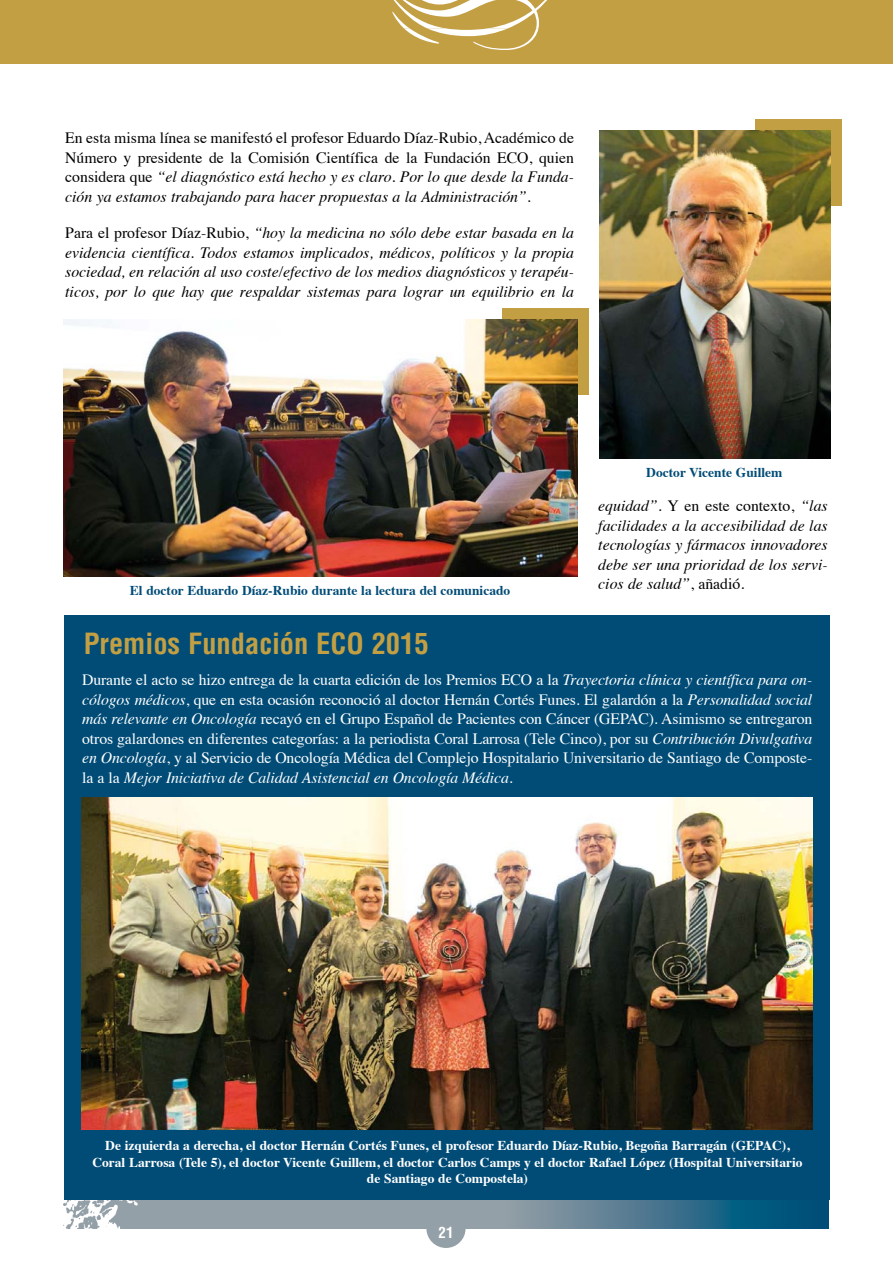
<style>
.page{position:relative;width:893px;height:1263px;background:#fff}
.page>*{position:absolute;margin:0;border:0;box-sizing:border-box;transform-origin:0 0}
.t1{font:700 condensed 28.5px "Helvetica";color:#c39f44}
.t2{font:15.75px/19.5px "Times";letter-spacing:-.01em;color:#fff;text-align:justify}
.t3{font:italic 15.75px/19.5px "Times";color:#000;text-align:justify}
.t4{font:15.75px/19.5px "Times";color:#000;text-align:justify}
.t5{font:700 condensed 15px "Helvetica";color:#fff}
.t6{font:700 13.5px/16.5px "Times";color:#fff;text-align:center}
.t7{font:700 13.5px "Times";color:#004c77}
.s1{font-style:italic}
.s2{font-style:normal}
</style>
<div class="page">
<div style="left:63px;top:1199px;width:440px;height:29px;background:#94a0a7"></div>
<svg style="left:502px;top:1199px;width:326px;height:29px"></svg>
<img style="left:63px;top:1199px;width:102px;height:29px">
<div style="left:426px;top:1209px;width:40px;height:39px;background:#94a0a7;border-radius:50%"></div>
<div style="left:0;top:0;width:893px;height:64px;background:#c39f44"></div>
<svg style="left:392px;top:0;width:155px;height:50px"></svg>
<div style="left:64px;top:615px;width:765px;height:584px;background:#004c77"></div>
<div style="left:755px;top:119px;width:87px;height:87px;background:#c39f44"></div>
<img style="left:600px;top:131px;width:230px;height:328px">
<div style="left:502px;top:308px;width:87px;height:87px;background:#c39f44"></div>
<img style="left:64px;top:320px;width:513px;height:256px">
<img style="left:82px;top:797px;width:730px;height:332px">
<p class="t4" style="left:65px;top:127px;width:510px">En esta misma línea se manifestó el profesor Eduardo Díaz-Rubio, Académico de Número y presidente de la Comisión Científica de la Fundación ECO, quien considera que <span class="s1">“el diagnóstico está hecho y es claro. Por lo que desde la Funda&shy;ción ya estamos trabajando para hacer propuestas a la Administración”</span>.</p>
<p class="t3" style="left:65px;top:222px;width:510px"><span class="s2">Para el profesor Díaz-Rubio,</span> “hoy la medicina no sólo debe estar basada en la evidencia científica. Todos estamos implicados, médicos, políticos y la propia sociedad, en relación al uso coste/efectivo de los medios diagnósticos y terapéu&shy;ticos, por lo que hay que respaldar sistemas para lograr un equilibrio en la</p>
<p class="t7" style="left:130px;top:578px;width:382px">El doctor Eduardo Díaz-Rubio durante la lectura del comunicado</p>
<h1 class="t1" style="left:84px;top:626px;width:346px">Premios Fundación ECO 2015</h1>
<p class="t7" style="left:646px;top:460px;width:138px">Doctor Vicente Guillem</p>
<p class="t3" style="left:598px;top:495px;width:231px">equidad”<span class="s2">. Y en este contexto,</span> “las facilidades a la accesibilidad de las tecnologías y fármacos innovadores debe ser una prioridad de los servi&shy;cios de salud”<span class="s2">, añadió.</span></p>
<p class="t2" style="left:82px;top:669px;width:732px">Durante el acto se hizo entrega de la cuarta edición de los Premios ECO a la <span class="s1">Trayectoria clínica y científica para on&shy;cólogos médicos</span>, que en esta ocasión reconoció al doctor Hernán Cortés Funes. El galardón a la <span class="s1">Personalidad social más relevante en Oncología</span> recayó en el Grupo Español de Pacientes con Cáncer (GEPAC). Asimismo se entregaron otros galardones en diferentes categorías: a la periodista Coral Larrosa (Tele Cinco), por su <span class="s1">Contribución Divulgativa en Oncología</span>, y al Servicio de Oncología Médica del Complejo Hospitalario Universitario de Santiago de Composte&shy;la a la <span class="s1">Mejor Iniciativa de Calidad Asistencial en Oncología Médica</span>.</p>
<p class="t6" style="left:92px;top:1136px;width:712px">De izquierda a derecha, el doctor Hernán Cortés Funes, el profesor Eduardo Díaz-Rubio, Begoña Barragán (GEPAC),<br>Coral Larrosa (Tele 5), el doctor Vicente Guillem, el doctor Carlos Camps y el doctor Rafael López (Hospital Universitario de Santiago de Compostela)</p>
<p class="t5" style="left:439px;top:1223px;width:16px">21</p>
</div>
